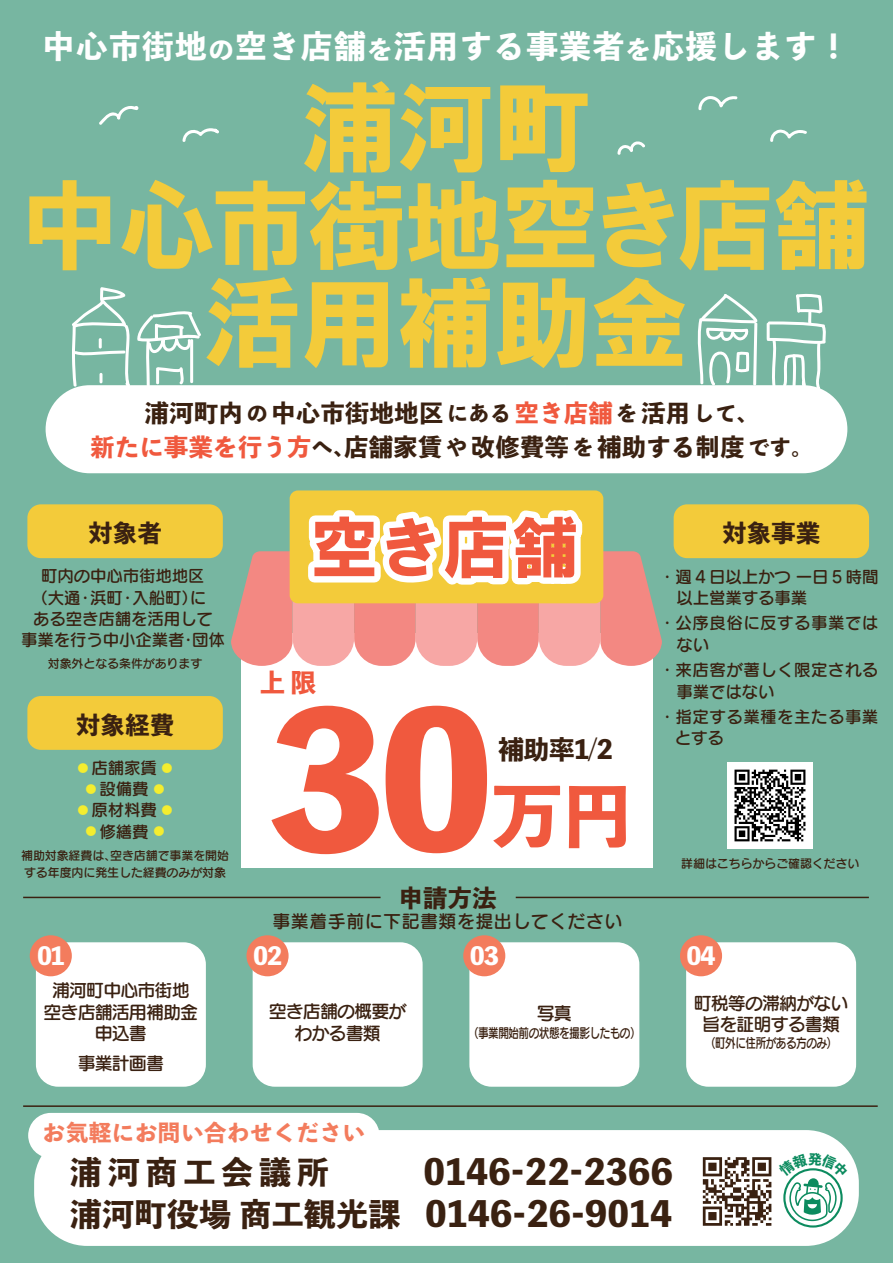
<style>
.page{position:relative;width:893px;height:1263px;background:#77b6a1}
.page>*{position:absolute;margin:0;border:0;box-sizing:border-box;transform-origin:0 0}
.t1{font:184.35px "Toppan Bunkyu Midashi Go Std EB";color:#f0593e}
.t2{font:99px/97.8px "HGS Soei Kakugothic UB";letter-spacing:-.025em;color:#f3cb3a;text-align:center}
.t3{font:70.5px "Toppan Bunkyu Midashi Go Std EB";color:#f0593e}
.t4{font:67.5px "HGS Soei Kakugothic UB";color:#f0593e}
.t5{font:34.5px/42.6px "Toppan Bunkyu Midashi Go Std EB";letter-spacing:.025em;color:#3a2111}
.t6{font:31.5px "Toppan Bunkyu Midashi Go Std EB";letter-spacing:.05em;color:#fff}
.t7{font:25.5px "Toppan Bunkyu Midashi Go Std EB";color:#3a2111}
.t8{font:25.5px "Toppan Bunkyu Midashi Go Std EB";color:#f0593e}
.t9{font:24px/34px "Toppan Bunkyu Midashi Go Std EB";letter-spacing:.025em;color:#3a2111;text-align:center}
.t10{font:24px "Toppan Bunkyu Midashi Go Std EB";letter-spacing:-.05em;color:#fff}
.t11{font:22.5px "Toppan Bunkyu Midashi Go Std EB";letter-spacing:.025em;color:#f37c5d}
.t12{font:18px/21.3px "Seurat Pro N DB";letter-spacing:-.05em;color:#3a2111;text-align:center}
.t13{font:18px "Seurat Pro N DB";letter-spacing:.025em;color:#3a2111}
.t14{font:16.5px/21.3px "Seurat Pro N DB";letter-spacing:-.01em;color:#3a2111;text-align:center}
.t15{font:16.5px/21.3px "Seurat Pro N DB";letter-spacing:.025em;color:#3a2111}
.t16{font:13.5px "Seurat Pro N DB";letter-spacing:-.05em;color:#3a2111;scale:.79 1}
.t17{font:12px/17px "Seurat Pro N DB";letter-spacing:-.01em;color:#3a2111}
.s1{font-size:25.5px}
.s2{font-size:21px}
.s3{color:#f0593e}
.s4{font-size:10.5px;color:#f4ed2f}
.s5{font-size:31.5px}
</style>
<div class="page">
<div style="left:34px;top:1130px;width:825px;height:116px;background:#fff;border-radius:53px"></div>
<svg style="left:703px;top:1157px;width:68px;height:69px"></svg>
<div style="left:241px;top:633px;width:411px;height:235px;background:#fff"></div>
<div style="left:290px;top:490px;width:313px;height:113px;background:#f3cb3a;border-radius:8px"></div>
<div style="left:36px;top:942px;width:170px;height:145px;background:#fff;border-radius:22px"></div>
<div style="left:253px;top:942px;width:170px;height:145px;background:#fff;border-radius:22px"></div>
<div style="left:469px;top:942px;width:170px;height:145px;background:#fff;border-radius:22px"></div>
<div style="left:686px;top:942px;width:170px;height:145px;background:#fff;border-radius:22px"></div>
<div style="left:30px;top:935px;width:42px;height:41px;background:#f37c5d;border-radius:50%"></div>
<div style="left:246px;top:935px;width:43px;height:41px;background:#f37c5d;border-radius:50%"></div>
<div style="left:463px;top:935px;width:42px;height:41px;background:#f37c5d;border-radius:50%"></div>
<div style="left:680px;top:935px;width:42px;height:41px;background:#f37c5d;border-radius:50%"></div>
<div style="left:46px;top:385px;width:801px;height:88px;background:#fff;border-radius:44px"></div>
<svg style="left:698px;top:96px;width:40px;height:15px"></svg>
<svg style="left:770px;top:129px;width:37px;height:13px"></svg>
<svg style="left:182px;top:128px;width:37px;height:14px"></svg>
<svg style="left:99px;top:106px;width:40px;height:19px"></svg>
<svg style="left:617px;top:141px;width:28px;height:14px"></svg>
<svg style="left:695px;top:294px;width:62px;height:92px"></svg>
<svg style="left:766px;top:294px;width:61px;height:98px"></svg>
<svg style="left:137px;top:311px;width:65px;height:75px"></svg>
<svg style="left:72px;top:287px;width:58px;height:101px"></svg>
<svg style="left:784px;top:1169px;width:58px;height:57px"></svg>
<svg style="left:28px;top:1113px;width:351px;height:45px"></svg>
<svg style="left:231px;top:498px;width:431px;height:168px"></svg>
<div style="left:674px;top:504px;width:195px;height:54px;background:#f3cb3a;border-radius:14px"></div>
<div style="left:27px;top:504px;width:196px;height:54px;background:#f3cb3a;border-radius:14px"></div>
<div style="left:27px;top:696px;width:196px;height:54px;background:#f3cb3a;border-radius:14px"></div>
<hr style="left:516px;top:897px;width:353px;height:1px;background:#3a2111">
<hr style="left:23px;top:897px;width:358px;height:1px;background:#3a2111">
<hr style="left:23px;top:1105px;width:855px;height:2px;background:#3a2111">
<img style="left:728px;top:763px;width:85px;height:85px">
<svg style="left:783px;top:1168px;width:60px;height:53px"></svg>
<h3 class="t6" style="left:43px;top:21px;width:808px">中心市街地<span class="s1">の</span>空き店舗<span class="s1">を</span>活用する事業者<span class="s1">を</span>応援します！</h3>
<h2 class="t2" style="left:20px;top:78px;width:853px">浦河町<br>中心市街地空き店舗活用補助金</h2>
<h3 class="t9" style="left:90px;top:395px;width:723px">浦河町内<span class="s2">の</span>中心市街地地区<span class="s2">にある</span><span class="s3">空き店舗</span><span class="s2">を</span>活用<span class="s2">して、<br></span><span class="s3">新たに事業を行う方</span><span class="s2">へ、</span>店舗家賃<span class="s2">や</span>改修費等<span class="s2">を</span>補助する制度<span class="s2">です。</span></h3>
<h3 class="t4" style="left:310px;top:514px;width:270px">空き店舗</h3>
<h3 class="t9" style="left:89px;top:514px;width:75px">対象者</h3>
<h3 class="t9" style="left:722px;top:514px;width:99px">対象事業</h3>
<p class="t14" style="left:21px;top:565px;width:205px">町内の中心市街地地区<br>（大通・浜町・入船町）に<br>ある空き店舗を活用して<br>事業を行う中小企業者・団体</p>
<p class="t14" style="left:676px;top:565px;width:204px;text-align:left;text-indent:-17px">・週 4 日以上かつ一日 5 時間以上営業する事業</p>
<p class="t15" style="left:676px;top:612px;width:204px;text-indent:-17px">・公序良俗に反する事業ではない</p>
<p class="t15" style="left:676px;top:659px;width:204px;text-indent:-17px">・来店客が著しく限定される事業ではない</p>
<p class="t15" style="left:675px;top:706px;width:205px;text-indent:-16px">・指定する業種を主たる事業とする</p>
<p class="t17" style="left:48px;top:655px;width:156px">対象外となる条件があります</p>
<h3 class="t8" style="left:260px;top:663px;width:58px">上限</h3>
<h1 class="t1" style="left:268px;top:639px;width:227px">30</h1>
<h3 class="t9" style="left:76px;top:706px;width:99px">対象経費</h3>
<h3 class="t7" style="left:498px;top:730px;width:116px">補助率1/2</h3>
<p class="t14" style="left:78px;top:756px;width:96px"><span class="s4">●</span> 店舗家賃 <span class="s4">●</span></p>
<p class="t14" style="left:86px;top:778px;width:80px"><span class="s4">●</span> 設備費 <span class="s4">●</span></p>
<p class="t14" style="left:78px;top:799px;width:96px"><span class="s4">●</span> 原材料費 <span class="s4">●</span></p>
<p class="t14" style="left:86px;top:820px;width:80px"><span class="s4">●</span> 修繕費 <span class="s4">●</span></p>
<p class="t17" style="left:21px;top:847px;width:209px">補助対象経費は、空き店舗で事業を開始する年度内に発生した経費のみが対象</p>
<p class="t17" style="left:681px;top:855px;width:180px">詳細はこちらからご確認ください</p>
<h3 class="t3" style="left:492px;top:761px;width:142px">万円</h3>
<h3 class="t9" style="left:399px;top:879px;width:99px">申請方法</h3>
<p class="t13" style="left:273px;top:909px;width:352px">事業着手前に下記書類を提出してください</p>
<h3 class="t10" style="left:37px;top:937px;width:29px">01</h3>
<h3 class="t10" style="left:253px;top:937px;width:31px">02</h3>
<h3 class="t10" style="left:470px;top:937px;width:31px">03</h3>
<h3 class="t10" style="left:686px;top:937px;width:31px">04</h3>
<p class="t12" style="left:43px;top:979px;width:156px">浦河町中心市街地空き店舗活用補助金申込書</p>
<p class="t12" style="left:78px;top:1052px;width:88px">事業計画書</p>
<p class="t12" style="left:269px;top:1000px;width:139px">空き店舗の概要がわかる書類</p>
<p class="t12" style="left:537px;top:1002px;width:37px">写真</p>
<p class="t16" style="left:468px;top:1024px;width:220px">（事業開始前の状態を撮影したもの）</p>
<h3 class="t11" style="left:43px;top:1115px;width:324px">お気軽にお問い合わせください</h3>
<h3 class="t5" style="left:70px;top:1148px;width:604px"><span class="s5">浦河商工会議所　　</span> 0146-22-2366<span class="s5">浦河町役場 商工観光課</span> 0146-26-9014</h3>
<p class="t12" style="left:694px;top:992px;width:156px">町税等の滞納がない旨を証明する書類</p>
<p class="t16" style="left:705px;top:1034px;width:169px">（町外に住所がある方のみ）</p>
</div>
